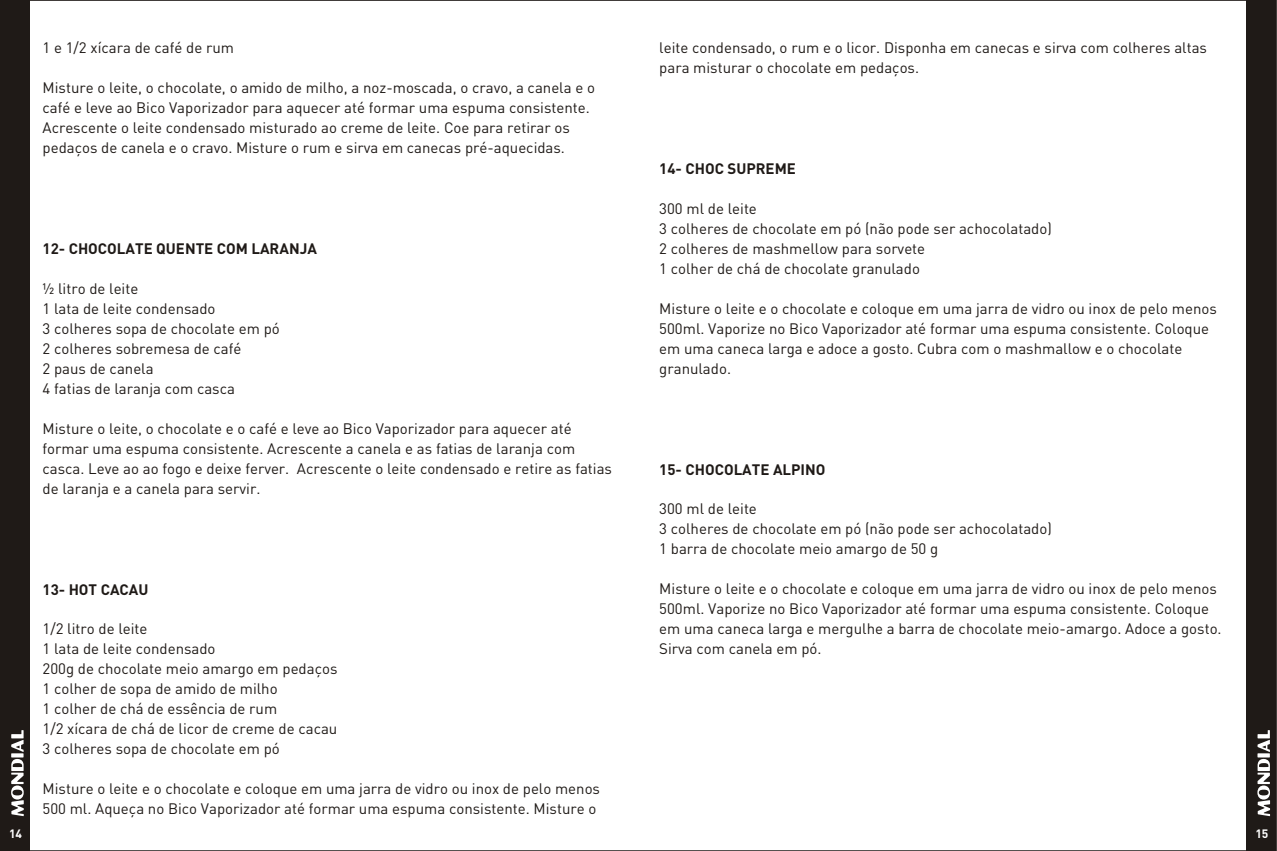
<style>
.page{position:relative;width:1277px;height:851px;background:#fff}
.page>*{position:absolute;margin:0;border:0;box-sizing:border-box;transform-origin:0 0}
.t1{font:15px/20px "DIN";color:#1f1a17}
.t2{font:700 15px "DIN";color:#1f1a17}
.t3{font:700 12px "DIN";color:#fff}
</style>
<div class="page">
<div style="left:0;top:0;width:30px;height:850px;background:#1f1a17"></div>
<div style="left:1246px;top:0;width:30px;height:850px;background:#1f1a17"></div>
<svg style="left:11px;top:730px;width:13px;height:86px"></svg>
<svg style="left:1257px;top:730px;width:13px;height:86px"></svg>
<p class="t1" style="left:43px;top:38px;width:193px">1 e 1/2 xícara de café de rum</p>
<p class="t1" style="left:43px;top:78px;width:554px">Misture o leite, o chocolate, o amido de milho, a noz-moscada, o cravo, a canela e o café e leve ao Bico Vaporizador para aquecer até formar uma espuma consistente.<br>Acrescente o leite condensado misturado ao creme de leite. Coe para retirar os pedaços de canela e o cravo. Misture o rum e sirva em canecas pré-aquecidas.</p>
<p class="t2" style="left:43px;top:240px;width:276px">12- CHOCOLATE QUENTE COM LARANJA</p>
<p class="t1" style="left:43px;top:278px;width:239px">½ litro de leite<br>1 lata de leite condensado<br>3 colheres sopa de chocolate em pó<br>2 colheres sobremesa de café<br>2 paus de canela<br>4 fatias de laranja com casca</p>
<p class="t1" style="left:43px;top:418px;width:571px">Misture o leite, o chocolate e o café e leve ao Bico Vaporizador para aquecer até formar uma espuma consistente. Acrescente a canela e as fatias de laranja com casca. Leve ao ao fogo e deixe ferver. Acrescente o leite condensado e retire as fatias de laranja e a canela para servir.</p>
<p class="t2" style="left:43px;top:580px;width:107px">13- HOT CACAU</p>
<p class="t1" style="left:43px;top:619px;width:296px">1/2 litro de leite<br>1 lata de leite condensado<br>200g de chocolate meio amargo em pedaços<br>1 colher de sopa de amido de milho<br>1 colher de chá de essência de rum<br>1/2 xícara de chá de licor de creme de cacau<br>3 colheres sopa de chocolate em pó</p>
<p class="t1" style="left:43px;top:779px;width:559px">Misture o leite e o chocolate e coloque em uma jarra de vidro ou inox de pelo menos<br>500 ml. Aqueça no Bico Vaporizador até formar uma espuma consistente. Misture o</p>
<p class="t1" style="left:659px;top:38px;width:549px">leite condensado, o rum e o licor. Disponha em canecas e sirva com colheres altas para misturar o chocolate em pedaços.</p>
<p class="t2" style="left:659px;top:160px;width:138px">14- CHOC SUPREME</p>
<p class="t1" style="left:659px;top:198px;width:394px">300 ml de leite<br>3 colheres de chocolate em pó (não pode ser achocolatado)<br>2 colheres de mashmellow para sorvete<br>1 colher de chá de chocolate granulado</p>
<p class="t1" style="left:659px;top:298px;width:559px">Misture o leite e o chocolate e coloque em uma jarra de vidro ou inox de pelo menos 500ml. Vaporize no Bico Vaporizador até formar uma espuma consistente. Coloque em uma caneca larga e adoce a gosto. Cubra com o mashmallow e o chocolate granulado.</p>
<p class="t2" style="left:659px;top:460px;width:168px">15- CHOCOLATE ALPINO</p>
<p class="t1" style="left:659px;top:499px;width:394px">300 ml de leite<br>3 colheres de chocolate em pó (não pode ser achocolatado)<br>1 barra de chocolate meio amargo de 50 g</p>
<p class="t1" style="left:659px;top:579px;width:564px">Misture o leite e o chocolate e coloque em uma jarra de vidro ou inox de pelo menos 500ml. Vaporize no Bico Vaporizador até formar uma espuma consistente. Coloque em uma caneca larga e mergulhe a barra de chocolate meio-amargo. Adoce a gosto.<br>Sirva com canela em pó.</p>
<p class="t3" style="left:9px;top:826px;width:15px">14</p>
<p class="t3" style="left:1255px;top:826px;width:15px">15</p>
</div>
